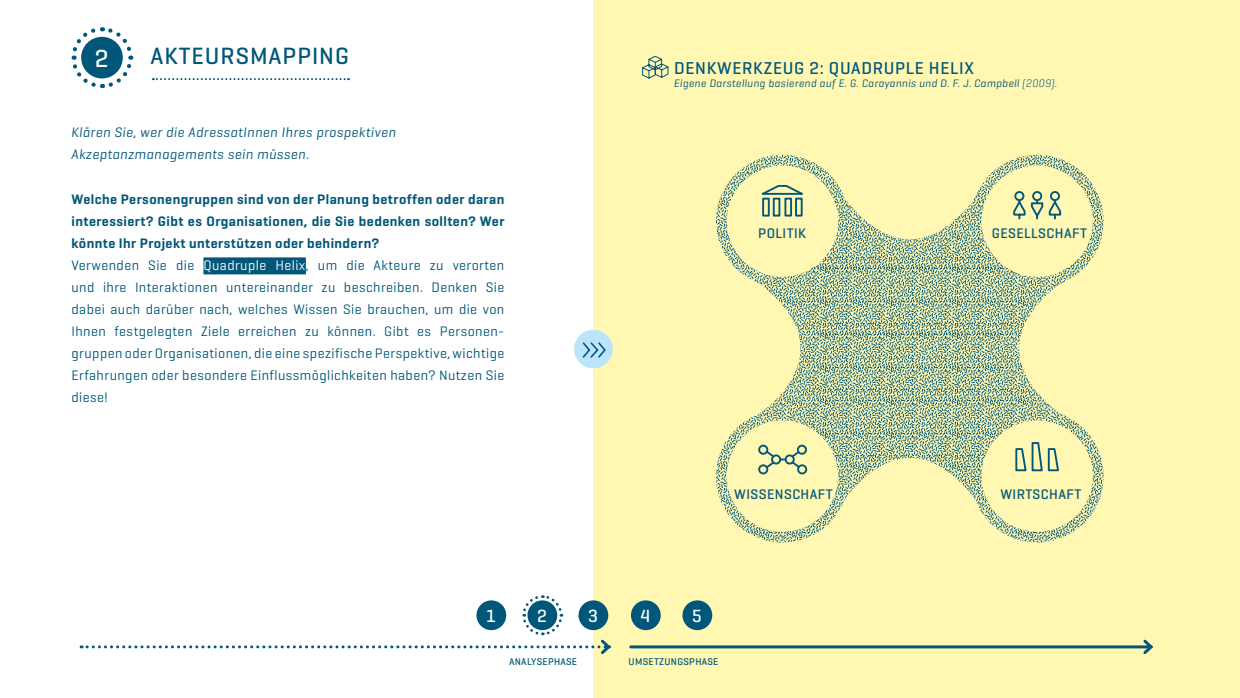
<style>
.page{position:relative;width:1240px;height:698px;background:#fff}
.page>*{position:absolute;margin:0;border:0;box-sizing:border-box;transform-origin:0 0}
.t1{font:500 25.2px "Geogrotesque";color:#fff}
.t2{font:500 24px "Geogrotesque";letter-spacing:.04em;color:#005779}
.t3{font:500 18px "Geogrotesque";color:#fff}
.t4{font:500 17.5px "Geogrotesque";letter-spacing:.04em;color:#005779}
.t5{font:500 14.1px "Geogrotesque";letter-spacing:.03em;color:#005779}
.t6{font:14px/22px "Geogrotesque";letter-spacing:.03em;color:#005779}
.t7{font:italic 14px/22px "Geogrotesque";letter-spacing:.03em;color:#005779}
.t8{font:italic 11px "Geogrotesque";letter-spacing:.03em;color:#005779}
.t9{font:500 10px "Geogrotesque";letter-spacing:.03em;color:#005779}
.s1{font-weight:600}
.s2{color:#fff}
.s3{font-weight:300}
</style>
<div class="page">
<div style="left:593px;top:0;width:647px;height:698px;background:#fff7b2"></div>
<svg style="left:716px;top:155px;width:388px;height:388px"></svg>
<svg style="left:755px;top:184px;width:307px;height:288px"></svg>
<svg style="left:757px;top:190px;width:304px;height:285px"></svg>
<div style="left:203px;top:257px;width:103px;height:17px;background:#005779"></div>
<div style="left:574px;top:330px;width:39px;height:38px;background:#bce4fa;border-radius:50%"></div>
<svg style="left:582px;top:342px;width:24px;height:16px"></svg>
<div style="left:631px;top:600px;width:30px;height:30px;background:#005779;border-radius:50%"></div>
<div style="left:682px;top:600px;width:30px;height:30px;background:#005779;border-radius:50%"></div>
<svg style="left:642px;top:56px;width:27px;height:23px"></svg>
<svg style="left:71px;top:27px;width:63px;height:62px"></svg>
<div style="left:81px;top:37px;width:42px;height:41px;background:#005779;border-radius:50%"></div>
<svg style="left:153px;top:78px;width:196px;height:2px"></svg>
<svg style="left:81px;top:595px;width:530px;height:59px"></svg>
<hr style="left:631px;top:645px;width:520px;height:3px;background:#005779">
<svg style="left:1141px;top:639px;width:13px;height:15px"></svg>
<h1 class="t1" style="left:95px;top:43px;width:15px">2</h1>
<h2 class="t2" style="left:150px;top:41px;width:200px">AKTEURSMAPPING</h2>
<p class="t7" style="left:72px;top:120px;width:326px">Klären Sie, wer die AdressatInnen Ihres prospektiven<br>Akzeptanzmanagements sein müssen.</p>
<p class="t6" style="left:72px;top:188px;width:435px"><span class="s1">Welche Personengruppen sind von der Planung betroffen oder daran interessiert? Gibt es Organisationen, die Sie bedenken sollten? Wer könnte Ihr Projekt unterstützen oder behindern?<br></span>Verwenden Sie die <span class="s2">Quadruple Helix</span>, um die Akteure zu verorten und ihre Interaktionen untereinander zu beschreiben. Denken Sie dabei auch darüber nach, welches Wissen Sie brauchen, um die von Ihnen festgelegten Ziele erreichen zu können. Gibt es Personen&shy;gruppen oder Organisationen, die eine spezifische Perspektive, wichtige Erfahrungen oder besondere Einflussmöglichkeiten haben? Nutzen Sie diese!</p>
<p class="t4" style="left:674px;top:57px;width:301px">DENKWERKZEUG 2: QUADRUPLE HELIX</p>
<p class="t8" style="left:674px;top:77px;width:385px">Eigene Darstellung basierend auf E. G. Carayannis und D. F. J. Campbell <span class="s3">(2009).</span></p>
<p class="t5" style="left:758px;top:224px;width:49px">POLITIK</p>
<p class="t5" style="left:992px;top:224px;width:97px">GESELLSCHAFT</p>
<p class="t5" style="left:734px;top:485px;width:100px">WISSENSCHAFT</p>
<p class="t5" style="left:1000px;top:485px;width:82px">WIRTSCHAFT</p>
<p class="t3" style="left:486px;top:605px;width:11px">1</p>
<p class="t3" style="left:537px;top:605px;width:11px">2</p>
<p class="t3" style="left:588px;top:605px;width:11px">3</p>
<p class="t3" style="left:641px;top:605px;width:11px">4</p>
<p class="t3" style="left:692px;top:605px;width:11px">5</p>
<p class="t9" style="left:509px;top:656px;width:70px">ANALYSEPHASE</p>
<p class="t9" style="left:629px;top:656px;width:91px">UMSETZUNGSPHASE</p>
</div>
